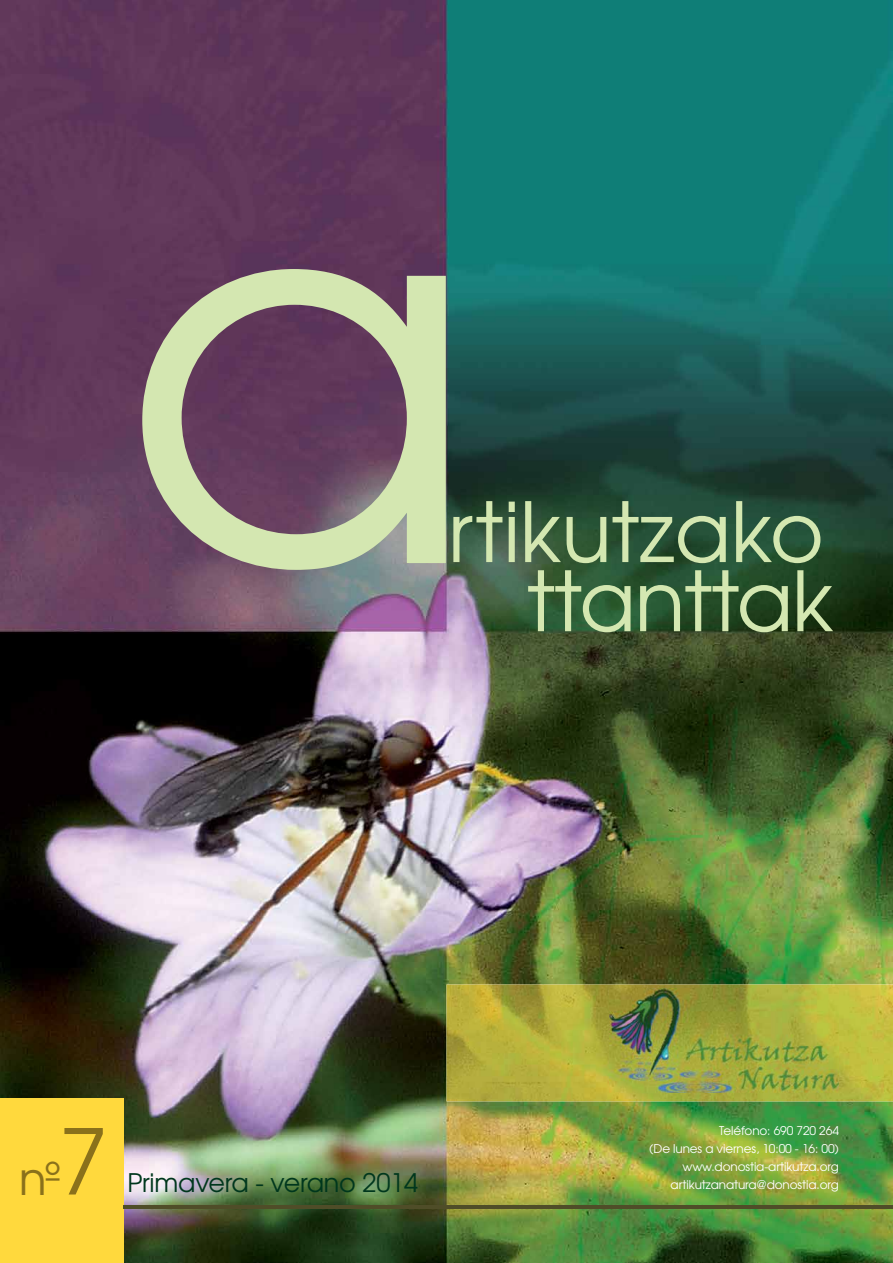
<style>
.page{position:relative;width:893px;height:1263px;background:#fff}
.page>*{position:absolute;margin:0;border:0;box-sizing:border-box;transform-origin:0 0}
.t1{font:525px "Te X Gyre Adventor";color:#d4e7b1}
.t2{font:82.5px/69.2px "Te X Gyre Adventor";letter-spacing:-.005em;color:#d4e7b1;text-align:right}
.t3{font:45px "Te X Gyre Adventor";color:#8a711b}
.t4{font:25.5px "Te X Gyre Adventor";letter-spacing:-.01em;color:#00371d}
.t5{font:12px/18px "Te X Gyre Adventor";letter-spacing:-.01em;color:#fff;text-align:right}
.s1{font-size:90px}
</style>
<div class="page">
<img style="left:0;top:0;width:893px;height:1263px">
<img style="left:446px;top:984px;width:447px;height:117px">
<div style="left:0;top:1098px;width:123px;height:165px;background:#ffd93d"></div>
<hr style="left:123px;top:1205px;width:770px;height:4px;background:#4f4d28">
<img style="left:610px;top:989px;width:229px;height:104px">
<h1 class="t1" style="left:120px;top:-45px;width:360px">a</h1>
<h2 class="t2" style="left:448px;top:492px;width:387px">rtikutzako ttanttak</h2>
<h3 class="t3" style="left:19px;top:1142px;width:91px">nº<span class="s1">7</span></h3>
<p class="t5" style="left:649px;top:1121px;width:191px">Teléfono: 690 720 264<br>(De lunes a viernes, 10:00 - 16: 00)</p>
<h3 class="t4" style="left:127px;top:1162px;width:292px">Primavera - verano 2014</h3>
<p class="t5" style="left:671px;top:1157px;width:170px">www.donostia-artikutza.org artikutzanatura@donostia.org</p>
</div>
